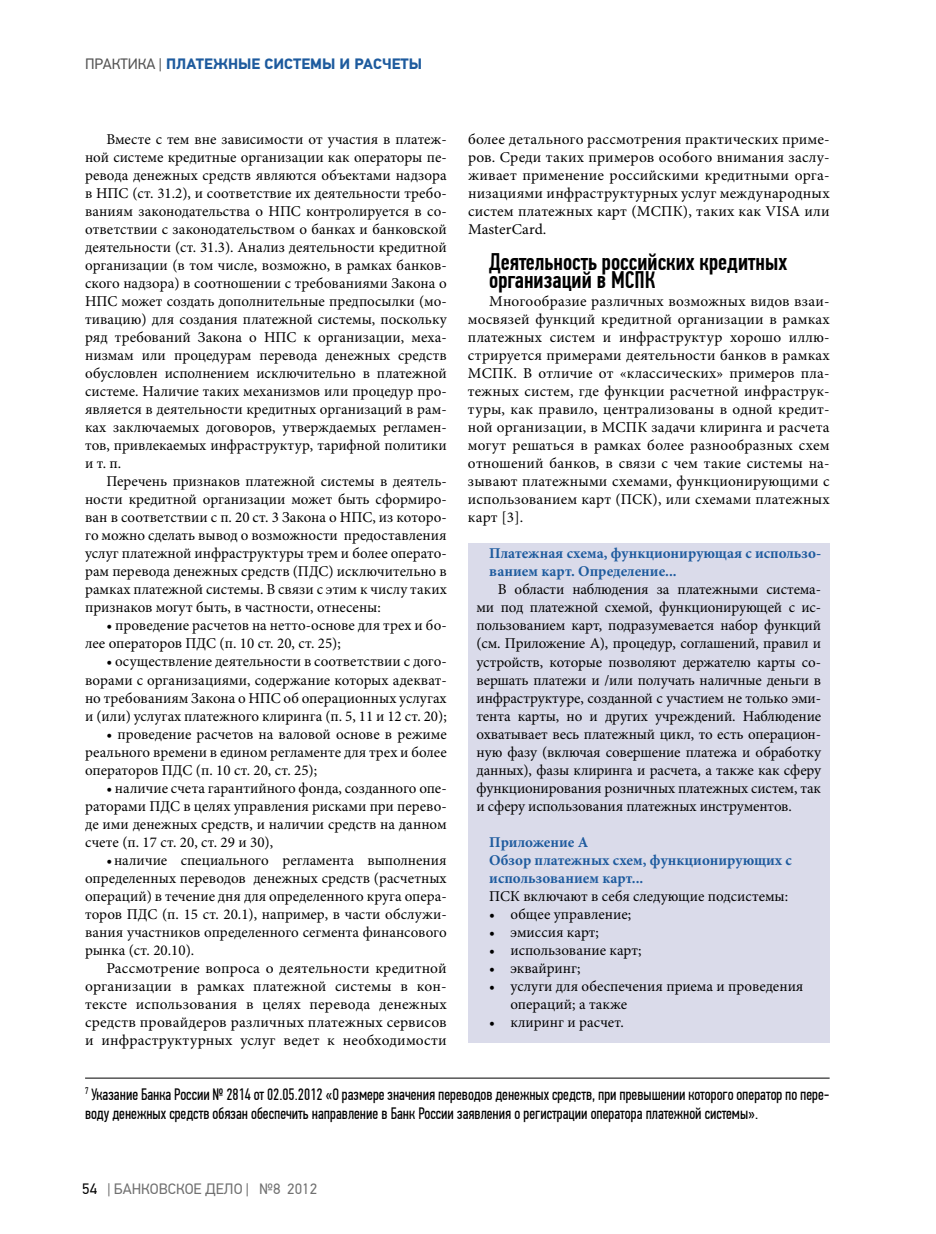
<style>
.page{position:relative;width:936px;height:1234px;background:#fff}
.page>*{position:absolute;margin:0;border:0;box-sizing:border-box;transform-origin:0 0}
.t1{font:500 24px/18px "PF Din Text Comp Pro";color:#000}
.t2{font:16.5px/19.8px "PF Din Text Comp Pro";color:#000}
.t3{font:15px/18px "Minion Pro";color:#000;text-align:justify}
.t4{font:700 15px/18px "Minion Pro";color:#1e5b9e}
.t5{font:700 15px "PF Din Text Pro";color:#1e5b9e}
.t6{font:15px "PF Din Text Pro";color:#707070}
.s1{font-weight:400;color:#535353}
.s2{color:#000}
</style>
<div class="page">
<div style="left:468px;top:543px;width:361px;height:498px;background:#dadbea"></div>
<hr style="left:85px;top:1077px;width:744px;height:1px;background:#000">
<p class="t5" style="left:85px;top:54px;width:338px"><span class="s1">ПРАКТИКА |</span> Платежные системы и расчеты</p>
<p class="t3" style="left:85px;top:130px;width:363px;text-indent:21px">Вместе с тем вне зависимости от участия в платеж&shy;ной системе кредитные организации как операторы пе&shy;ревода денежных средств являются объектами надзора в НПС (ст. 31.2), и соответствие их деятельности требо&shy;ваниям законодательства о НПС контролируется в со&shy;ответствии с законодательством о банках и банковской деятельности (ст. 31.3). Анализ деятельности кредитной организации (в том числе, возможно, в рамках банков&shy;ского надзора) в соотношении с требованиями Закона о НПС может создать дополнительные предпосылки (мо&shy;тивацию) для создания платежной системы, поскольку ряд требований Закона о НПС к организации, меха&shy;низмам или процедурам перевода денежных средств обусловлен исполнением исключительно в платежной системе. Наличие таких механизмов или процедур про&shy;является в деятельности кредитных организаций в рам&shy;ках заключаемых договоров, утверждаемых регламен&shy;тов, привлекаемых инфраструктур, тарифной политики и т. п.</p>
<p class="t3" style="left:85px;top:472px;width:363px;text-indent:21px">Перечень признаков платежной системы в деятель&shy;ности кредитной организации может быть сформиро&shy;ван в соответствии с п. 20 ст. 3 Закона о НПС, из которо&shy;го можно сделать вывод о возможности предоставления услуг платежной инфраструктуры трем и более операто&shy;рам перевода денежных средств (ПДС) исключительно в рамках платежной системы. В связи с этим к числу таких признаков могут быть, в частности, отнесены:</p>
<p class="t3" style="left:85px;top:616px;width:363px;text-indent:21px">• проведение расчетов на нетто-основе для трех и бо&shy;лее операторов ПДС (п. 10 ст. 20, ст. 25);</p>
<p class="t3" style="left:85px;top:652px;width:363px;text-indent:21px">• осуществление деятельности в соответствии с дого&shy;ворами с организациями, содержание которых адекват&shy;но требованиям Закона о НПС об операционных услугах и (или) услугах платежного клиринга (п. 5, 11 и 12 ст. 20);</p>
<p class="t3" style="left:85px;top:724px;width:363px;text-indent:21px">• проведение расчетов на валовой основе в режиме реального времени в едином регламенте для трех и более операторов ПДС (п. 10 ст. 20, ст. 25);</p>
<p class="t3" style="left:85px;top:778px;width:363px;text-indent:21px">• наличие счета гарантийного фонда, созданного опе&shy;раторами ПДС в целях управления рисками при перево&shy;де ими денежных средств, и наличии средств на данном счете (п. 17 ст. 20, ст. 29 и 30),</p>
<p class="t3" style="left:85px;top:850px;width:363px;text-indent:21px">•наличие специального регламента выполнения определенных переводов денежных средств (расчетных операций) в течение дня для определенного круга опера&shy;торов ПДС (п. 15 ст. 20.1), например, в части обслужи&shy;вания участников определенного сегмента финансового рынка (ст. 20.10).</p>
<p class="t3" style="left:85px;top:958px;width:363px;text-indent:21px">Рассмотрение вопроса о деятельности кредитной организации в рамках платежной системы в кон&shy;тексте использования в целях перевода денежных средств провайдеров различных платежных сервисов и инфраструктурных услуг ведет к необходимости</p>
<p class="t3" style="left:468px;top:130px;width:363px">более детального рассмотрения практических приме&shy;ров. Среди таких примеров особого внимания заслу&shy;живает применение российскими кредитными орга&shy;низациями инфраструктурных услуг международных систем платежных карт (МСПК), таких как VISA или MasterCard.</p>
<h1 class="t1" style="left:489px;top:253px;width:299px">Деятельность российских кредитных организаций в МСПК</h1>
<p class="t3" style="left:468px;top:292px;width:363px;text-indent:21px">Многообразие различных возможных видов взаи&shy;мосвязей функций кредитной организации в рамках платежных систем и инфраструктур хорошо иллю&shy;стрируется примерами деятельности банков в рамках МСПК. В отличие от «классических» примеров пла&shy;тежных систем, где функции расчетной инфраструк&shy;туры, как правило, централизованы в одной кредит&shy;ной организации, в МСПК задачи клиринга и расчета могут решаться в рамках более разнообразных схем отношений банков, в связи с чем такие системы на&shy;зывают платежными схемами, функционирующими с использованием карт (ПСК), или схемами платежных карт [3].</p>
<p class="t4" style="left:489px;top:544px;width:333px">Платежная схема, функционирующая с использо&shy;ванием карт. Определение...</p>
<p class="t3" style="left:476px;top:580px;width:346px;text-indent:21px">В области наблюдения за платежными система&shy;ми под платежной схемой, функционирующей с ис&shy;пользованием карт, подразумевается набор функций (см. Приложение А), процедур, соглашений, правил и устройств, которые позволяют держателю карты со&shy;вершать платежи и /или получать наличные деньги в инфраструктуре, созданной с участием не только эми&shy;тента карты, но и других учреждений. Наблюдение охватывает весь платежный цикл, то есть операцион&shy;ную фазу (включая совершение платежа и обработку данных), фазы клиринга и расчета, а также как сферу функционирования розничных платежных систем, так и сферу использования платежных инструментов.</p>
<p class="t4" style="left:489px;top:832px;width:304px">Приложение А<br>Обзор платежных схем, функционирующих с использованием карт...</p>
<p class="t3" style="left:489px;top:886px;width:300px">ПСК включают в себя следующие подсистемы:</p>
<p class="t3" style="left:489px;top:904px;width:143px">• общее управление;</p>
<p class="t3" style="left:489px;top:922px;width:111px">• эмиссия карт;</p>
<p class="t3" style="left:489px;top:940px;width:154px">• использование карт;</p>
<p class="t3" style="left:489px;top:958px;width:93px">• эквайринг;</p>
<p class="t3" style="left:510px;top:976px;width:294px;text-indent:-21px">• услуги для обеспечения приема и проведения операций; а также</p>
<p class="t3" style="left:489px;top:1012px;width:136px">• клиринг и расчет.</p>
<p class="t2" style="left:85px;top:1083px;width:746px"><sup>7</sup> Указание Банка России № 2814 от 02.05.2012 «О размере значения переводов денежных средств, при превышении которого оператор по пере&shy;воду денежных средств обязан обеспечить направление в Банк России заявления о регистрации оператора платежной системы».</p>
<p class="t6" style="left:82px;top:1179px;width:236px"><span class="s2">54</span> | БАНКОВСКОЕ ДЕЛО | №8 2012</p>
</div>
